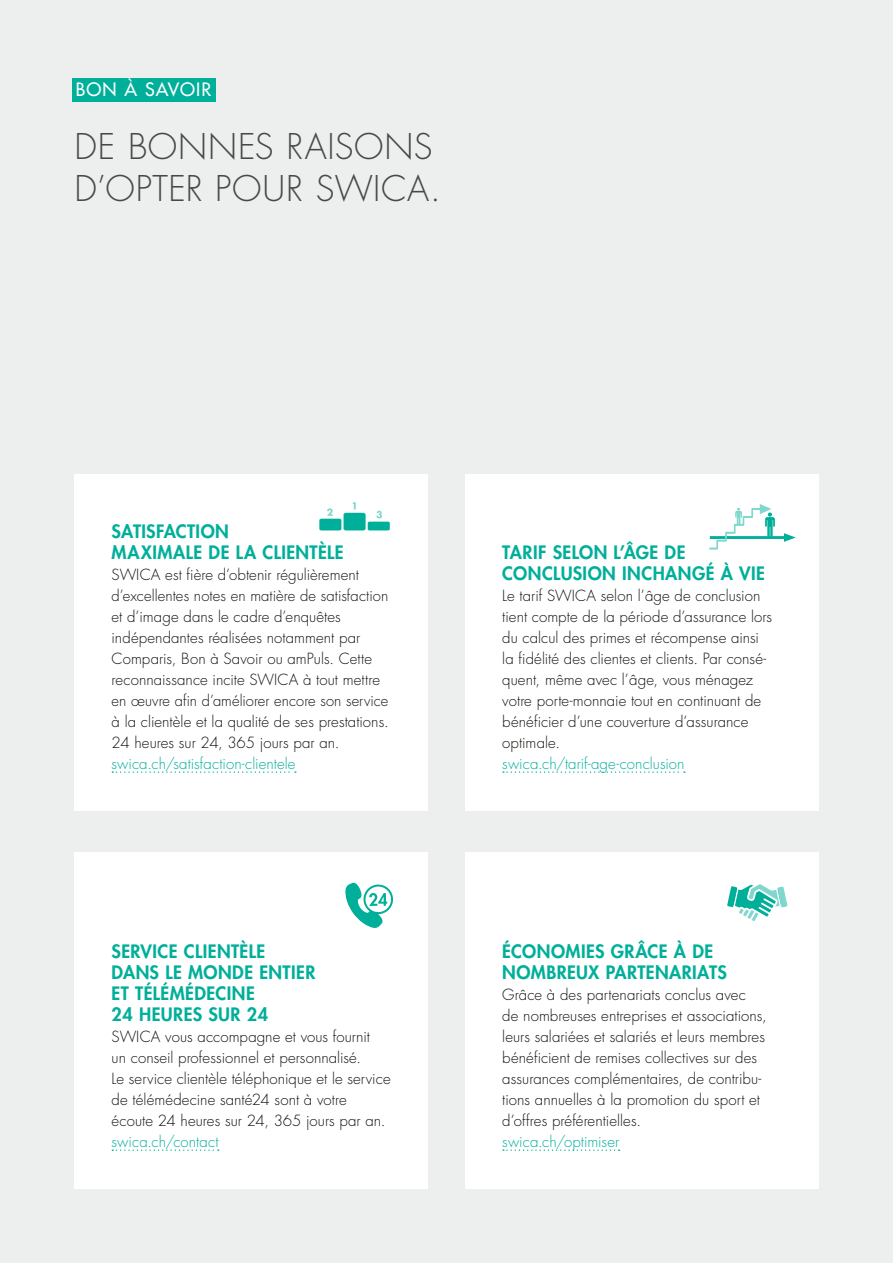
<style>
.page{position:relative;width:893px;height:1263px;background:#edeeee}
.page>*{position:absolute;margin:0;border:0;box-sizing:border-box;transform-origin:0 0}
.t1{font:300 34.5px/42px "Futura Std";letter-spacing:.02em;color:#474847}
.t2{font:800 18px/21px "Futura Std";letter-spacing:.025em;color:#00af9a}
.t3{font:500 18px "Futura Std";letter-spacing:.06em;color:#fff}
.t4{font:300 15px/21px "Futura Std";letter-spacing:.005em;color:#12120d}
.t5{font:300 15px "Futura Std";letter-spacing:.005em;color:#00af9a}
</style>
<div class="page">
<div style="left:72px;top:78px;width:143px;height:23px;background:#00af9a"></div>
<div style="left:465px;top:474px;width:354px;height:336px;background:#fff"></div>
<svg style="left:503px;top:771px;width:182px;height:2px"></svg>
<div style="left:74px;top:474px;width:354px;height:336px;background:#fff"></div>
<svg style="left:112px;top:771px;width:184px;height:2px"></svg>
<div style="left:74px;top:852px;width:354px;height:336px;background:#fff"></div>
<svg style="left:112px;top:1149px;width:107px;height:2px"></svg>
<div style="left:465px;top:852px;width:354px;height:336px;background:#fff"></div>
<svg style="left:503px;top:1149px;width:117px;height:2px"></svg>
<hr style="left:711px;top:536px;width:78px;height:3px;background:#00af9a">
<svg style="left:784px;top:533px;width:12px;height:9px"></svg>
<svg style="left:709px;top:504px;width:66px;height:46px"></svg>
<svg style="left:319px;top:502px;width:71px;height:28px"></svg>
<svg style="left:345px;top:882px;width:48px;height:46px"></svg>
<svg style="left:727px;top:884px;width:60px;height:37px"></svg>
<p class="t3" style="left:76px;top:79px;width:137px">BON À SAVOIR</p>
<h1 class="t1" style="left:74px;top:127px;width:368px">DE BONNES RAISONS<br>D’OPTER POUR SWICA.</h1>
<p class="t2" style="left:112px;top:520px;width:234px">SATISFACTION<br>MAXIMALE DE LA CLIENTÈLE</p>
<p class="t4" style="left:112px;top:564px;width:279px">SWICA est fière d’obtenir régulièrement d’excellentes notes en matière de satisfaction et d’image dans le cadre d’enquêtes indépendantes réalisées notamment par Comparis, Bon à Savoir ou amPuls. Cette reconnaissance incite SWICA à tout mettre en œuvre afin d’améliorer encore son service à la clientèle et la qualité de ses prestations.<br>24 heures sur 24, 365 jours par an.</p>
<p class="t5" style="left:112px;top:754px;width:186px">swica.ch/satisfaction-clientele</p>
<p class="t2" style="left:112px;top:940px;width:205px">SERVICE CLIENTÈLE<br>DANS LE MONDE ENTIER<br>ET TÉLÉMÉDECINE<br>24 HEURES SUR 24</p>
<p class="t4" style="left:112px;top:1026px;width:281px">SWICA vous accompagne et vous fournit<br>un conseil professionnel et personnalisé.<br>Le service clientèle téléphonique et le service de télémédecine santé24 sont à votre écoute 24 heures sur 24, 365 jours par an.</p>
<p class="t5" style="left:112px;top:1132px;width:108px">swica.ch/contact</p>
<p class="t2" style="left:502px;top:541px;width:264px">TARIF SELON L’ÂGE DE<br>CONCLUSION INCHANGÉ À VIE</p>
<p class="t4" style="left:502px;top:585px;width:271px">Le tarif SWICA selon l’âge de conclusion tient compte de la période d’assurance lors du calcul des primes et récompense ainsi la fidélité des clientes et clients. Par consé&shy;quent, même avec l’âge, vous ménagez votre porte-monnaie tout en continuant de bénéficier d’une couverture d’assurance optimale.</p>
<p class="t5" style="left:502px;top:754px;width:184px">swica.ch/tarif-age-conclusion</p>
<p class="t2" style="left:502px;top:940px;width:226px">ÉCONOMIES GRÂCE À DE<br>NOMBREUX PARTENARIATS</p>
<p class="t4" style="left:502px;top:984px;width:266px">Grâce à des partenariats conclus avec<br>de nombreuses entreprises et associations, leurs salariées et salariés et leurs membres bénéficient de remises collectives sur des assurances complémentaires, de contribu&shy;tions annuelles à la promotion du sport et d’offres préférentielles.</p>
<p class="t5" style="left:502px;top:1132px;width:118px">swica.ch/optimiser</p>
</div>
